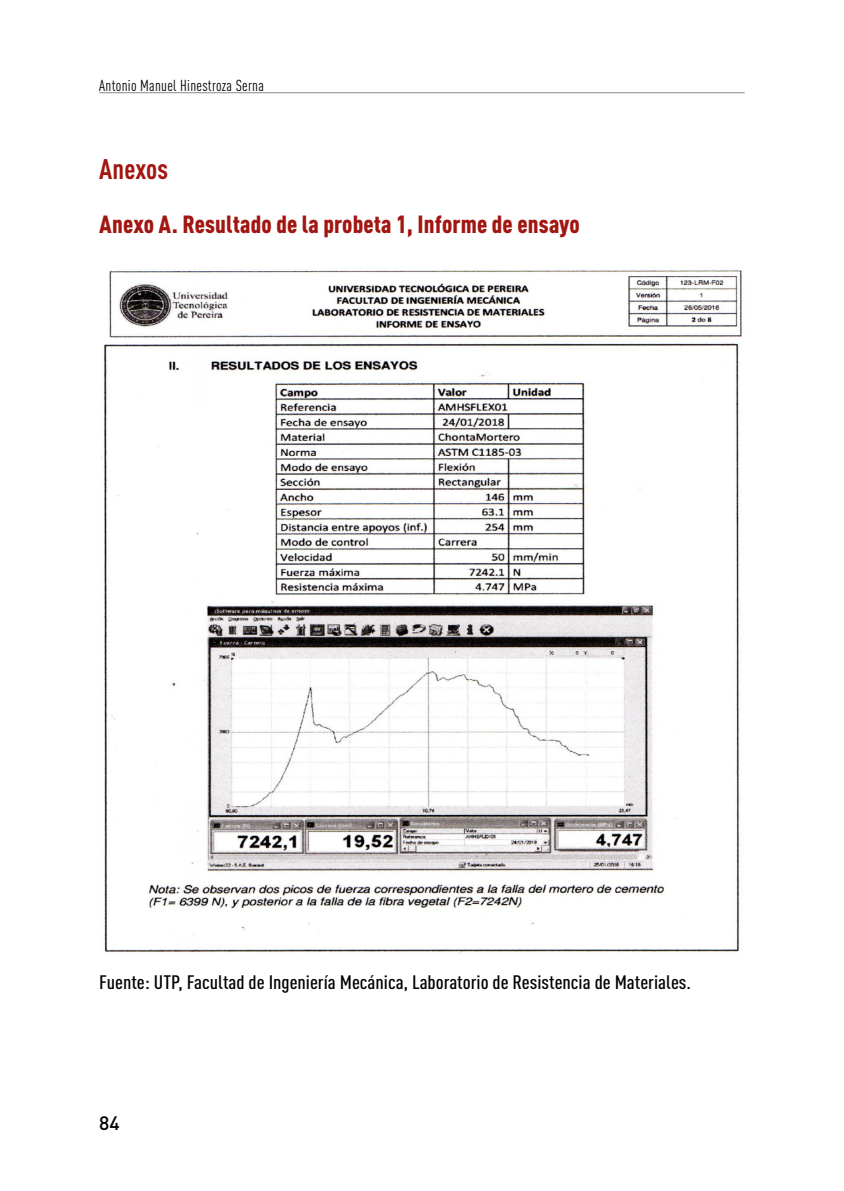
<style>
.page{position:relative;width:844px;height:1191px;background:#fff}
.page>*{position:absolute;margin:0;border:0;box-sizing:border-box;transform-origin:0 0}
.t1{font:700 condensed 28px "DIN Pro";letter-spacing:.005em;color:#a21611}
.t2{font:900 condensed 24.5px "DIN Pro";letter-spacing:.005em;color:#a21611}
.t3{font:500 condensed 19.25px "DIN Pro";color:#000;scale:1.1 1}
.t4{font:500 19.25px "DIN Pro";color:#000}
.t5{font:condensed 15.75px "DIN Pro";letter-spacing:.02em;color:#000}
</style>
<div class="page">
<hr style="left:99px;top:92px;width:645px;height:1px;background:#878787">
<img style="left:101px;top:270px;width:642px;height:684px">
<p class="t5" style="left:99px;top:75px;width:166px">Antonio Manuel Hinestroza Serna</p>
<h1 class="t1" style="left:99px;top:148px;width:70px">Anexos</h1>
<p class="t2" style="left:99px;top:205px;width:482px">Anexo A. Resultado de la probeta 1, Informe de ensayo</p>
<p class="t3" style="left:99px;top:967px;width:539px">Fuente: UTP, Facultad de Ingeniería Mecánica, Laboratorio de Resistencia de Materiales.</p>
<p class="t4" style="left:99px;top:1107px;width:22px">84</p>
</div>
